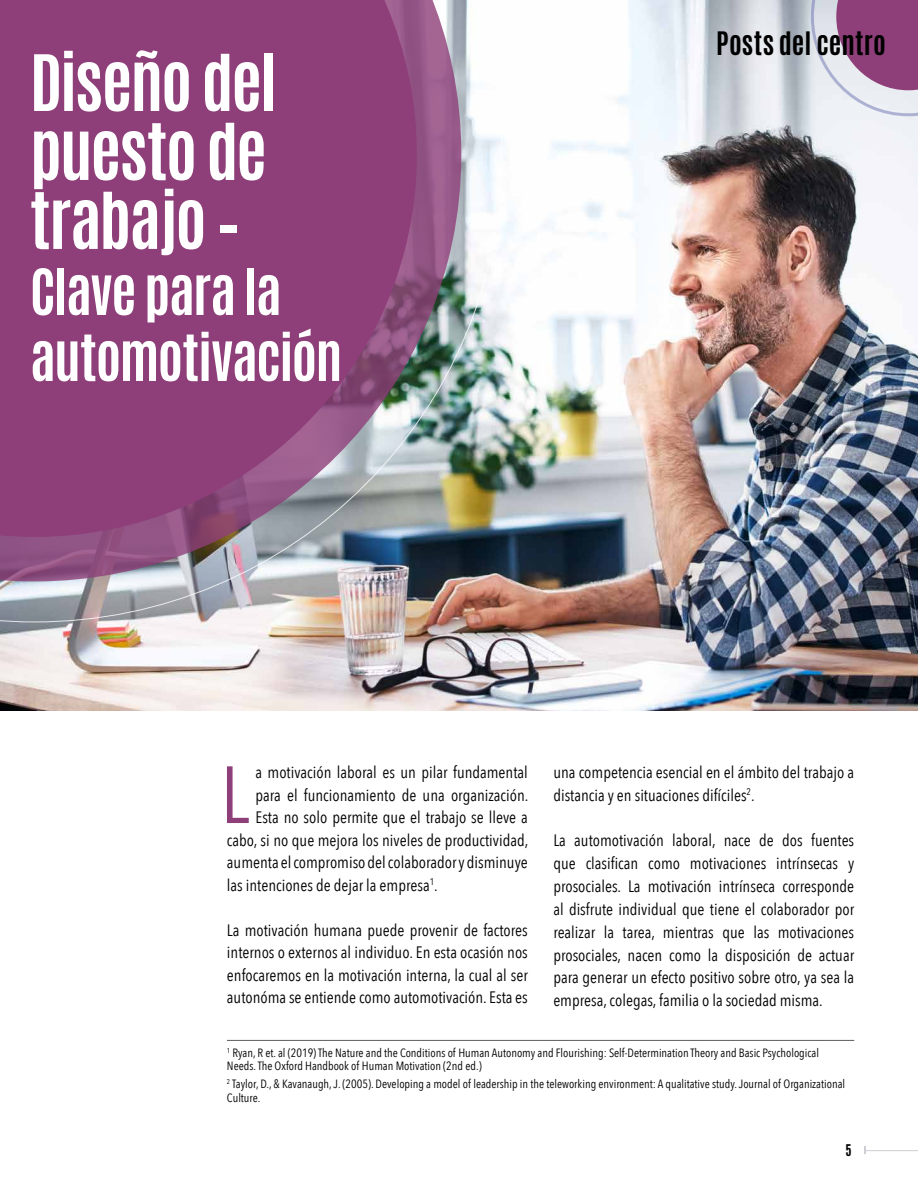
<style>
.page{position:relative;width:918px;height:1188px;background:#fff}
.page>*{position:absolute;margin:0;border:0;box-sizing:border-box;transform-origin:0 0}
.t1{font:80.1px "Avenir Next Condensed";color:#8e3f79}
.t2{font:700 66px/69px "Antonio";letter-spacing:-.03em;color:#fff}
.t3{font:700 54px/66px "Antonio";letter-spacing:-.03em;color:#fff}
.t4{font:700 27px "Antonio";letter-spacing:.005em;color:#000}
.t5{font:16.5px/22.8px "Avenir Next Condensed";color:#000;text-align:justify}
.t6{font:700 13.5px "Antonio";color:#000}
.t7{font:12px/13.5px "Avenir Next Condensed";color:#000}
</style>
<div class="page">
<img style="left:0;top:0;width:918px;height:711px">
<img style="left:0;top:0;width:502px;height:622px">
<svg style="left:0;top:0;width:417px;height:537px;background:#8f477d"></svg>
<svg style="left:811px;top:0;width:107px;height:116px;background:#b791b2"></svg>
<hr style="left:227px;top:1040px;width:627px;height:1px;background:#5c5b5f">
<hr style="left:865px;top:1150px;width:53px;height:1px;background:#cecfd4">
<svg style="left:864px;top:1147px;width:2px;height:7px"></svg>
<h2 class="t2" style="left:30px;top:49px;width:249px">Diseño del puesto de trabajo –</h2>
<h3 class="t3" style="left:30px;top:260px;width:314px">Clave para la automotivación</h3>
<h3 class="t4" style="left:716px;top:23px;width:171px">Posts del centro</h3>
<h1 class="t1" style="left:220px;top:727px;width:30px">L</h1>
<p class="t5" style="left:255px;top:760px;width:274px">a motivación laboral es un pilar fundamental</p>
<p class="t5" style="left:255px;top:783px;width:274px">para el funcionamiento de una organización.</p>
<p class="t5" style="left:255px;top:805px;width:274px">Esta no solo permite que el trabajo se lleve a</p>
<p class="t5" style="left:227px;top:828px;width:303px">cabo, si no que mejora los niveles de productividad,</p>
<p class="t5" style="left:227px;top:850px;width:302px">aumenta el compromiso del colaborador y disminuye</p>
<p class="t5" style="left:227px;top:873px;width:212px">las intenciones de dejar la empresa<sup>1</sup>.</p>
<p class="t5" style="left:227px;top:918px;width:302px">La motivación humana puede provenir de factores internos o externos al individuo. En esta ocasión nos enfocaremos en la motivación interna, la cual al ser autonóma se entiende como automotivación. Esta es</p>
<p class="t5" style="left:553px;top:760px;width:302px">una competencia esencial en el ámbito del trabajo a distancia y en situaciones difíciles<sup>2</sup>.</p>
<p class="t5" style="left:553px;top:829px;width:302px">La automotivación laboral, nace de dos fuentes que clasifican como motivaciones intrínsecas y prosociales. La motivación intrínseca corresponde al disfrute individual que tiene el colaborador por realizar la tarea, mientras que las motivaciones prosociales, nacen como la disposición de actuar para generar un efecto positivo sobre otro, ya sea la empresa, colegas, familia o la sociedad misma.</p>
<p class="t7" style="left:227px;top:1045px;width:594px"><sup>1</sup> Ryan, R et. al (2019) The Nature and the Conditions of Human Autonomy and Flourishing: Self-Determination Theory and Basic Psychological<br>Needs. The Oxford Handbook of Human Motivation (2nd ed.)</p>
<p class="t7" style="left:227px;top:1077px;width:620px"><sup>2</sup> Taylor, D., &amp; Kavanaugh, J. (2005). Developing a model of leadership in the teleworking environment: A qualitative study. Journal of Organizational<br>Culture.</p>
<p class="t6" style="left:846px;top:1140px;width:8px">5</p>
</div>
